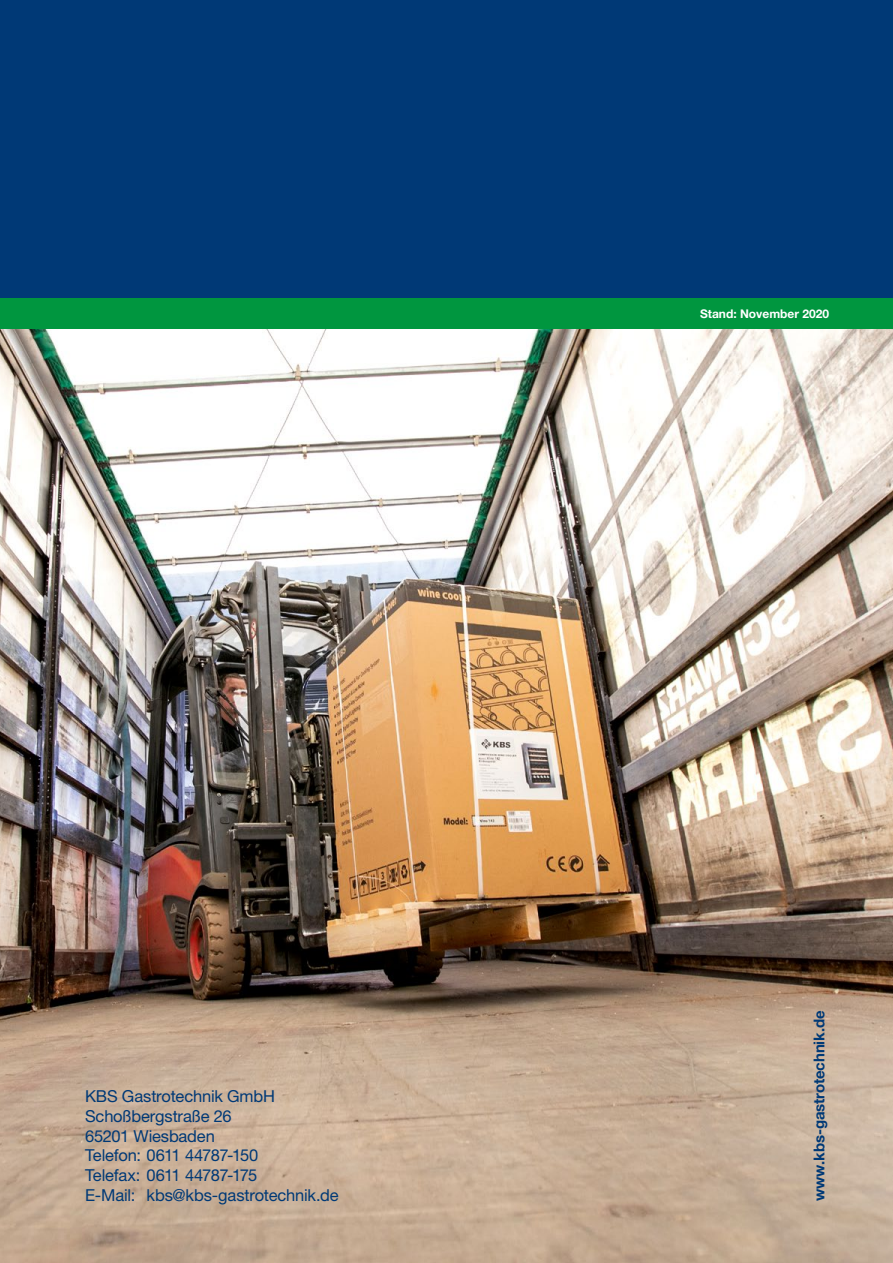
<style>
.page{position:relative;width:893px;height:1263px;background:#fff}
.page>*{position:absolute;margin:0;border:0;box-sizing:border-box;transform-origin:0 0}
.t1{font:16.5px/19.8px "Helvetica Neue";letter-spacing:-.01em;color:#003976}
.t2{font:700 15px "Helvetica Neue";letter-spacing:-.01em;color:#003976}
.t3{font:700 12px "Helvetica Neue";color:#fff}
</style>
<div class="page">
<img style="left:0;top:329px;width:893px;height:934px">
<div style="left:0;top:0;width:893px;height:306px;background:#003976"></div>
<div style="left:0;top:298px;width:893px;height:31px;background:#00963f"></div>
<p class="t1" style="left:85px;top:1086px;width:255px">KBS Gastrotechnik GmbH<br>Schoßbergstraße 26<br>65201 Wiesbaden<br>Telefon: 0611 44787-150<br>Telefax: 0611 44787-175<br>E-Mail: kbs@kbs-gastrotechnik.de</p>
<p class="t3" style="left:700px;top:306px;width:131px">Stand: November 2020</p>
<p class="t2" style="left:810px;top:1201px;width:192px;rotate:-90deg">www.kbs-gastrotechnik.de</p>
</div>
